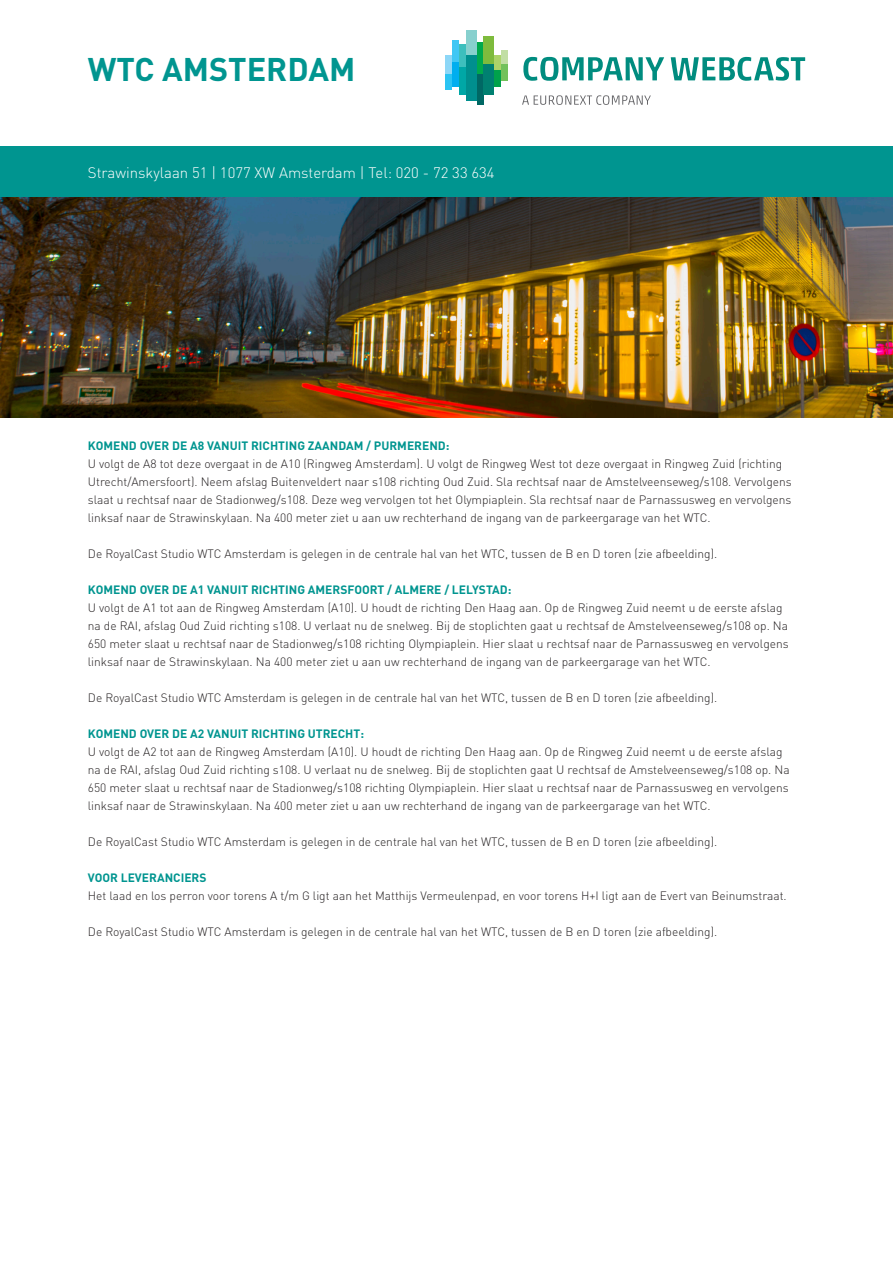
<style>
.page{position:relative;width:893px;height:1263px;background:#fff}
.page>*{position:absolute;margin:0;border:0;box-sizing:border-box;transform-origin:0 0}
.t1{font:700 32.4px "DIN";color:#009590}
.t2{font:300 15px "DIN";color:#fff}
.PLAT{font:300 12px/18px "DIN";color:#231f20}
.PLAT-2{font:700 12px "DIN";color:#009590}
</style>
<div class="page">
<img style="left:0;top:197px;width:893px;height:220px">
<div style="left:0;top:147px;width:893px;height:50px;background:#009590"></div>
<div style="left:445px;top:55px;width:7px;height:19px;background:#8dd7f7"></div>
<div style="left:445px;top:74px;width:7px;height:16px;background:#2bc4f3"></div>
<div style="left:452px;top:40px;width:7px;height:22px;background:#40c7f4"></div>
<div style="left:452px;top:62px;width:7px;height:25px;background:#00aeef"></div>
<div style="left:459px;top:44px;width:7px;height:23px;background:#3dbfbd"></div>
<div style="left:459px;top:67px;width:7px;height:28px;background:#00a7a6"></div>
<div style="left:466px;top:30px;width:11px;height:25px;background:#87d0ce"></div>
<div style="left:466px;top:55px;width:11px;height:45px;background:#008f8e"></div>
<div style="left:477px;top:42px;width:6px;height:32px;background:#00a94d"></div>
<div style="left:477px;top:74px;width:6px;height:31px;background:#006864"></div>
<div style="left:483px;top:36px;width:11px;height:28px;background:#7ebb3d"></div>
<div style="left:483px;top:64px;width:11px;height:31px;background:#008071"></div>
<div style="left:494px;top:55px;width:7px;height:15px;background:#acd369"></div>
<div style="left:494px;top:70px;width:7px;height:17px;background:#00a24b"></div>
<div style="left:501px;top:50px;width:7px;height:14px;background:#c1dea4"></div>
<div style="left:501px;top:64px;width:7px;height:17px;background:#72c15b"></div>
<svg style="left:522px;top:95px;width:129px;height:10px"></svg>
<svg style="left:523px;top:57px;width:141px;height:24px"></svg>
<svg style="left:671px;top:57px;width:134px;height:24px"></svg>
<p class="t1" style="left:88px;top:48px;width:269px">WTC AMSTERDAM</p>
<p class="t2" style="left:88px;top:163px;width:408px">Strawinskylaan 51 | 1077 XW Amsterdam | Tel: 020 - 72 33 634</p>
<p class="PLAT-2" style="left:88px;top:438px;width:363px">KOMEND OVER DE A8 VANUIT RICHTING ZAANDAM / PURMEREND:</p>
<p class="PLAT" style="left:88px;top:455px;width:705px">U volgt de A8 tot deze overgaat in de A10 (Ringweg Amsterdam). U volgt de Ringweg West tot deze overgaat in Ringweg Zuid (richting Utrecht/Amersfoort). Neem afslag Buitenveldert naar s108 richting Oud Zuid. Sla rechtsaf naar de Amstelveenseweg/s108. Vervolgens slaat u rechtsaf naar de Stadionweg/s108. Deze weg vervolgen tot het Olympiaplein. Sla rechtsaf naar de Parnassusweg en vervolgens linksaf naar de Strawinskylaan. Na 400 meter ziet u aan uw rechterhand de ingang van de parkeergarage van het WTC.</p>
<p class="PLAT" style="left:88px;top:545px;width:631px">De RoyalCast Studio WTC Amsterdam is gelegen in de centrale hal van het WTC, tussen de B en D toren (zie afbeelding).</p>
<p class="PLAT-2" style="left:88px;top:582px;width:425px">KOMEND OVER DE A1 VANUIT RICHTING AMERSFOORT / ALMERE / LELYSTAD:</p>
<p class="PLAT" style="left:88px;top:599px;width:702px">U volgt de A1 tot aan de Ringweg Amsterdam (A10). U houdt de richting Den Haag aan. Op de Ringweg Zuid neemt u de eerste afslag na de RAI, afslag Oud Zuid richting s108. U verlaat nu de snelweg. Bij de stoplichten gaat u rechtsaf de Amstelveenseweg/s108 op. Na 650 meter slaat u rechtsaf naar de Stadionweg/s108 richting Olympiaplein. Hier slaat u rechtsaf naar de Parnassusweg en vervolgens linksaf naar de Strawinskylaan. Na 400 meter ziet u aan uw rechterhand de ingang van de parkeergarage van het WTC.</p>
<p class="PLAT" style="left:88px;top:689px;width:631px">De RoyalCast Studio WTC Amsterdam is gelegen in de centrale hal van het WTC, tussen de B en D toren (zie afbeelding).</p>
<p class="PLAT-2" style="left:88px;top:726px;width:278px">KOMEND OVER DE A2 VANUIT RICHTING UTRECHT:</p>
<p class="PLAT" style="left:88px;top:743px;width:703px">U volgt de A2 tot aan de Ringweg Amsterdam (A10). U houdt de richting Den Haag aan. Op de Ringweg Zuid neemt u de eerste afslag na de RAI, afslag Oud Zuid richting s108. U verlaat nu de snelweg. Bij de stoplichten gaat U rechtsaf de Amstelveenseweg/s108 op. Na 650 meter slaat u rechtsaf naar de Stadionweg/s108 richting Olympiaplein. Hier slaat u rechtsaf naar de Parnassusweg en vervolgens linksaf naar de Strawinskylaan. Na 400 meter ziet u aan uw rechterhand de ingang van de parkeergarage van het WTC.</p>
<p class="PLAT" style="left:88px;top:833px;width:631px">De RoyalCast Studio WTC Amsterdam is gelegen in de centrale hal van het WTC, tussen de B en D toren (zie afbeelding).</p>
<p class="PLAT-2" style="left:88px;top:870px;width:120px">VOOR LEVERANCIERS</p>
<p class="PLAT" style="left:88px;top:887px;width:700px">Het laad en los perron voor torens A t/m G ligt aan het Matthijs Vermeulenpad, en voor torens H+I ligt aan de Evert van Beinumstraat.</p>
<p class="PLAT" style="left:88px;top:923px;width:631px">De RoyalCast Studio WTC Amsterdam is gelegen in de centrale hal van het WTC, tussen de B en D toren (zie afbeelding).</p>
</div>
